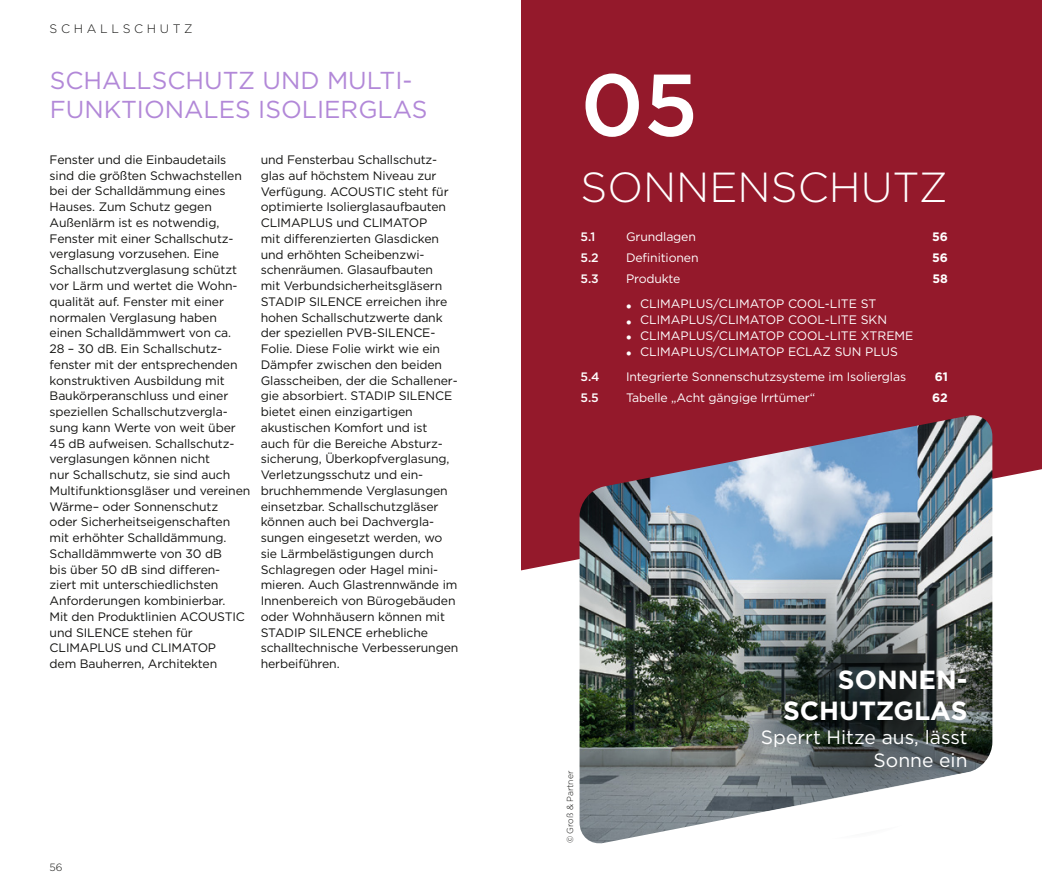
<style>
.page{position:relative;width:1042px;height:888px;background:#fff}
.page>*{position:absolute;margin:0;border:0;box-sizing:border-box;transform-origin:0 0}
.t1{font:500 87.5px "Gotham";color:#fff}
.t2{font:300 42px "Gotham";color:#fff}
.t3{font:700 26.25px/31.5px "Gotham";color:#fff;text-align:right}
.t4{font:24.5px/29.4px "Gotham";color:#b288d8}
.t5{font:19.25px/23.1px "Gotham";color:#fff;text-align:right}
.t6{font:12.25px/15.8px "Gotham";letter-spacing:-.01em;color:#11110f}
.t7{font:12.25px "Gotham";color:#fff}
.t8{font:12.25px "Gotham";letter-spacing:-.01em;color:#fff}
.t9{font:500 12.25px "Gotham";color:#fff}
.t10{font:300 12.25px "Gotham";letter-spacing:.3em;color:#11110f}
.t11{font:700 12.25px "Gotham";letter-spacing:-.01em;color:#fff}
.t12{font:300 10.5px "Gotham";color:#11110f}
.t13{font:300 8.75px "Gotham";letter-spacing:-.01em;color:#11110f}
.s1{font-size:15.75px}
</style>
<div class="page">
<div style="left:521px;top:0;width:521px;height:570px;background:#94192b"></div>
<img style="left:579px;top:415px;width:413px;height:429px">
<img style="left:699px;top:555px;width:284px;height:284px;border-radius:50%">
<svg style="left:748px;top:771px;width:235px;height:73px"></svg>
<p class="t10" style="left:50px;top:21px;width:145px">SCHALLSCHUTZ</p>
<h3 class="t4" style="left:50px;top:65px;width:379px">SCHALLSCHUTZ UND MULTI-<br>FUNKTIONALES ISOLIERGLAS</h3>
<p class="t6" style="left:50px;top:151px;width:202px">Fenster und die Einbaudetails sind die größten Schwachstellen bei der Schalldämmung eines<br>Hauses. Zum Schutz gegen<br>Außenlärm ist es notwendig,<br>Fenster mit einer Schallschutz&shy;verglasung vorzusehen. Eine<br>Schallschutzverglasung schützt vor Lärm und wertet die Wohn&shy;qualität auf. Fenster mit einer normalen Verglasung haben einen Schalldämmwert von ca.<br>28 – 30 dB. Ein Schallschutz&shy;fenster mit der entsprechenden konstruktiven Ausbildung mit<br>Baukörperanschluss und einer speziellen Schallschutzvergla&shy;sung kann Werte von weit über<br>45 dB aufweisen. Schallschutz&shy;verglasungen können nicht<br>nur Schallschutz, sie sind auch<br>Multifunktionsgläser und vereinen<br>Wärme– oder Sonnenschutz<br>oder Sicherheitseigenschaften mit erhöhter Schalldämmung.<br>Schalldämmwerte von 30 dB<br>bis über 50 dB sind differen-<br>ziert mit unterschiedlichsten<br>Anforderungen kombinierbar.<br>Mit den Produktlinien ACOUSTIC und SILENCE stehen für<br>CLIMAPLUS und CLIMATOP<br>dem Bauherren, Architekten</p>
<p class="t6" style="left:261px;top:152px;width:199px">und Fensterbau Schallschutz&shy;glas auf höchstem Niveau zur<br>Verfügung. ACOUSTIC steht für optimierte Isolierglasaufbauten<br>CLIMAPLUS und CLIMATOP<br>mit differenzierten Glasdicken und erhöhten Scheibenzwi&shy;schenräumen. Glasaufbauten<br>mit Verbundsicherheitsgläsern<br>STADIP SILENCE erreichen ihre hohen Schallschutzwerte dank der speziellen PVB-SILENCE-<br>Folie. Diese Folie wirkt wie ein<br>Dämpfer zwischen den beiden<br>Glasscheiben, der die Schallener&shy;gie absorbiert. STADIP SILENCE bietet einen einzigartigen akustischen Komfort und ist auch für die Bereiche Absturz&shy;sicherung, Überkopfverglasung,<br>Verletzungsschutz und ein&shy;bruchhemmende Verglasungen einsetzbar. Schallschutzgläser können auch bei Dachvergla&shy;sungen eingesetzt werden, wo sie Lärmbelästigungen durch<br>Schlagregen oder Hagel mini&shy;mieren. Auch Glastrennwände im<br>Innenbereich von Bürogebäuden oder Wohnhäusern können mit<br>STADIP SILENCE erhebliche schalltechnische Verbesserungen herbeiführen.</p>
<p class="t12" style="left:50px;top:860px;width:14px">56</p>
<h1 class="t1" style="left:580px;top:55px;width:119px">05</h1>
<h2 class="t2" style="left:580px;top:160px;width:369px">SONNENSCHUTZ</h2>
<p class="t9" style="left:580px;top:230px;width:16px">5.1</p>
<p class="t8" style="left:626px;top:229px;width:71px">Grundlagen</p>
<p class="t11" style="left:932px;top:229px;width:17px">56</p>
<p class="t9" style="left:580px;top:251px;width:20px">5.2</p>
<p class="t8" style="left:626px;top:250px;width:74px">Definitionen</p>
<p class="t11" style="left:932px;top:250px;width:17px">56</p>
<p class="t9" style="left:580px;top:271px;width:20px">5.3</p>
<p class="t8" style="left:626px;top:271px;width:56px">Produkte</p>
<p class="t11" style="left:932px;top:270px;width:17px">58</p>
<p class="t7" style="left:625px;top:297px;width:253px"><span class="s1">•</span> CLIMAPLUS/CLIMATOP COOL-LITE ST</p>
<p class="t7" style="left:625px;top:313px;width:263px"><span class="s1">•</span> CLIMAPLUS/CLIMATOP COOL-LITE SKN</p>
<p class="t7" style="left:625px;top:329px;width:290px"><span class="s1">•</span> CLIMAPLUS/CLIMATOP COOL-LITE XTREME</p>
<p class="t7" style="left:625px;top:345px;width:274px"><span class="s1">•</span> CLIMAPLUS/CLIMATOP ECLAZ SUN PLUS</p>
<p class="t9" style="left:580px;top:370px;width:21px">5.4</p>
<p class="t8" style="left:626px;top:369px;width:281px">Integrierte Sonnenschutzsysteme im Isolierglas</p>
<p class="t11" style="left:935px;top:369px;width:15px">61</p>
<p class="t9" style="left:580px;top:391px;width:20px">5.5</p>
<p class="t8" style="left:626px;top:390px;width:191px">Tabelle „Acht gängige Irrtümer“</p>
<p class="t11" style="left:932px;top:390px;width:17px">62</p>
<p class="t13" style="left:564px;top:843px;width:74px;rotate:-90deg">© Groß &amp; Partner</p>
<h3 class="t3" style="left:783px;top:664px;width:186px">SONNEN-<br>SCHUTZGLAS</h3>
<h3 class="t5" style="left:761px;top:725px;width:208px">Sperrt Hitze aus, lässt<br>Sonne ein</h3>
</div>
